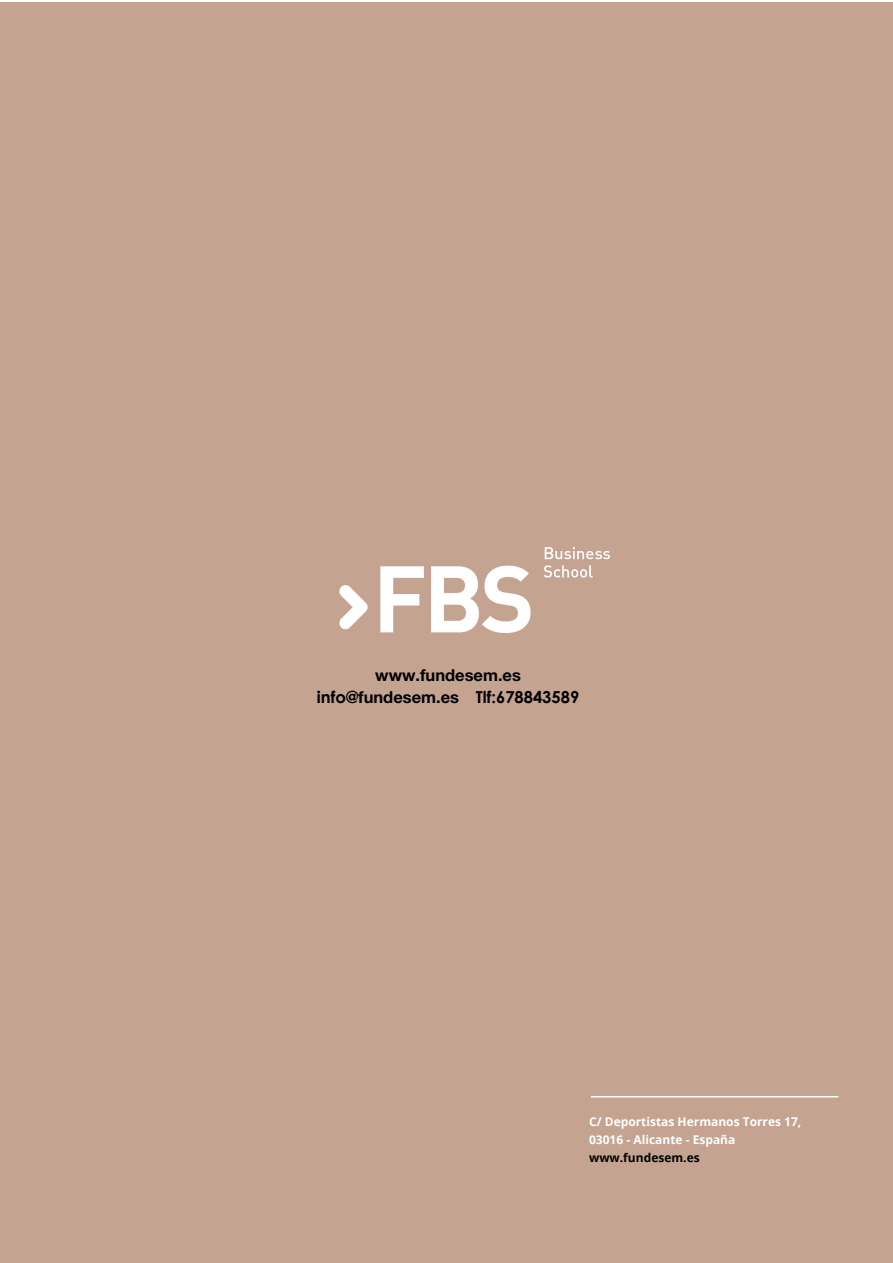
<style>
.page{position:relative;width:893px;height:1263px;background:#fff}
.page>*{position:absolute;margin:0;border:0;box-sizing:border-box;transform-origin:0 0}
.t1{font:700 16.5px "Century Gothic";color:#000}
.t2{font:700 16.5px "Helvetica Neue LT Std";color:#000}
.t3{font:700 12px/18px "Open Sans";color:#fff}
.t4{font:700 12px "Open Sans";color:#000}
.s1{font-family:"Helvetica Neue LT Std"}
</style>
<div class="page">
<div style="left:0;top:2px;width:893px;height:1261px;background:#c4a391"></div>
<hr style="left:591px;top:1096px;width:247px;height:1px;background:#fff">
<img style="left:339px;top:547px;width:271px;height:86px">
<h1 class="t2" style="left:375px;top:665px;width:147px">www.fundesem.es</h1>
<h1 class="t1" style="left:317px;top:684px;width:264px">info@<span class="s1">fundesem.es</span> Tlf:678843589</h1>
<p class="t3" style="left:589px;top:1112px;width:214px">C/ Deportistas Hermanos Torres 17,<br>03016 - Alicante - España</p>
<p class="t4" style="left:589px;top:1149px;width:112px">www.fundesem.es</p>
</div>
